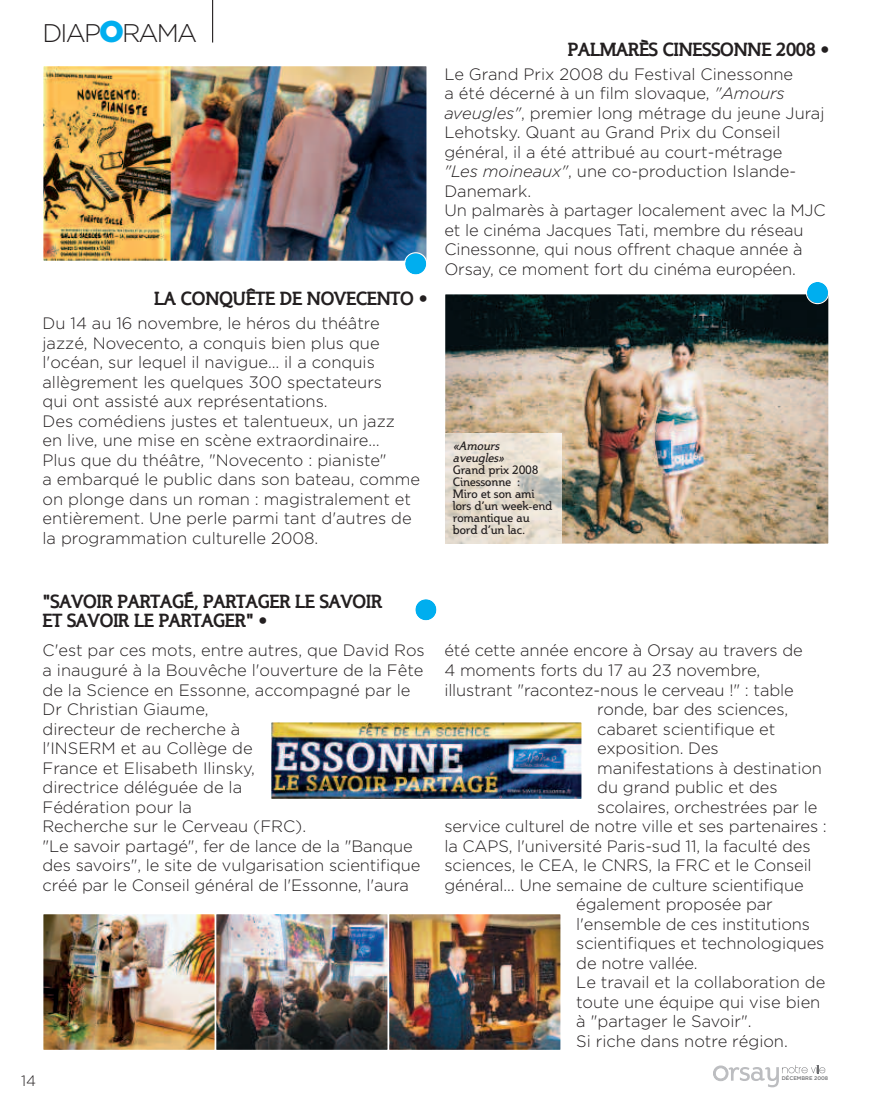
<style>
.page{position:relative;width:893px;height:1106px;background:#fff}
.page>*{position:absolute;margin:0;border:0;box-sizing:border-box;transform-origin:0 0}
.t1{font:300 25.5px "Gotham";letter-spacing:-.07em;color:#231f20}
.t2{font:700 18px/19.5px "Steinem";color:#231f20}
.t3{font:300 16.5px/19.5px "Gotham";letter-spacing:-.005em;color:#231f20}
.t4{font:300 15px "Gotham";color:#231f20}
.t5{font:12px/12px "Steinem";color:#231f20}
.t6{font:italic 12px/12px "Steinem";color:#231f20}
.t7{font:500 5.25px "Gotham";color:#6c6d70}
.s1{font-weight:900;font-size:30px;color:#00aeef}
.s2{font-style:italic}
</style>
<div class="page">
<svg style="left:713px;top:1065px;width:112px;height:22px"></svg>
<hr style="left:212px;top:0;width:1px;height:43px;background:#231f20">
<img style="left:45px;top:67px;width:380px;height:192px">
<div style="left:43px;top:65px;width:384px;height:196px;border:1px solid #fff"></div>
<svg style="left:404px;top:252px;width:23px;height:23px"></svg>
<img style="left:446px;top:295px;width:381px;height:247px">
<div style="left:444px;top:293px;width:385px;height:251px;border:1px solid #fff"></div>
<svg style="left:806px;top:282px;width:23px;height:22px"></svg>
<svg style="left:415px;top:599px;width:22px;height:22px"></svg>
<img style="left:272px;top:723px;width:308px;height:74px">
<div style="left:270px;top:721px;width:312px;height:78px;border:1px solid #fff"></div>
<img style="left:45px;top:915px;width:168px;height:133px">
<div style="left:43px;top:913px;width:172px;height:137px;border:1px solid #fff"></div>
<img style="left:217px;top:915px;width:169px;height:133px">
<div style="left:215px;top:913px;width:173px;height:137px;border:1px solid #fff"></div>
<img style="left:390px;top:915px;width:169px;height:133px">
<div style="left:388px;top:913px;width:173px;height:137px;border:1px solid #fff"></div>
<hr style="left:444px;top:434px;width:1px;height:109px;background:#fff">
<img style="left:445px;top:434px;width:116px;height:109px">
<h1 class="t1" style="left:43px;top:18px;width:156px">DIAP<span class="s1">O</span>RAMA</h1>
<p class="t2" style="left:154px;top:289px;width:275px">LA CONQUÊTE DE NOVECENTO •</p>
<p class="t3" style="left:43px;top:313px;width:379px">Du 14 au 16 novembre, le héros du théâtre jazzé, Novecento, a conquis bien plus que l'océan, sur lequel il navigue… il a conquis allègrement les quelques 300 spectateurs<br>qui ont assisté aux représentations.<br>Des comédiens justes et talentueux, un jazz<br>en live, une mise en scène extraordinaire…<br>Plus que du théâtre, "Novecento : pianiste"<br>a embarqué le public dans son bateau, comme on plonge dans un roman : magistralement et entièrement. Une perle parmi tant d'autres de la programmation culturelle 2008.</p>
<p class="t2" style="left:43px;top:592px;width:341px">"SAVOIR PARTAGÉ, PARTAGER LE SAVOIR<br>ET SAVOIR LE PARTAGER" •</p>
<p class="t3" style="left:43px;top:641px;width:384px">C'est par ces mots, entre autres, que David Ros a inauguré à la Bouvêche l'ouverture de la Fête de la Science en Essonne, accompagné par le Dr Christian Giaume,<br>directeur de recherche à<br>l'INSERM et au Collège de<br>France et Elisabeth Ilinsky,<br>directrice déléguée de la<br>Fédération pour la<br>Recherche sur le Cerveau (FRC).<br>"Le savoir partagé", fer de lance de la "Banque des savoirs", le site de vulgarisation scientifique créé par le Conseil général de l'Essonne, l'aura</p>
<p class="t4" style="left:21px;top:1072px;width:16px">14</p>
<p class="t2" style="left:568px;top:40px;width:263px">PALMARÈS CINESSONNE 2008 •</p>
<p class="t3" style="left:444px;top:64px;width:383px">Le Grand Prix 2008 du Festival Cinessonne<br>a été décerné à un film slovaque, <span class="s2">"Amours aveugles"</span>, premier long métrage du jeune Juraj Lehotsky. Quant au Grand Prix du Conseil général, il a été attribué au court-métrage<br><span class="s2">"Les moineaux"</span>, une co-production Islande-Danemark.<br>Un palmarès à partager localement avec la MJC et le cinéma Jacques Tati, membre du réseau Cinessonne, qui nous offrent chaque année à Orsay, ce moment fort du cinéma européen.</p>
<p class="t6" style="left:453px;top:439px;width:55px">«Amours aveugles»</p>
<p class="t5" style="left:453px;top:463px;width:101px">Grand prix 2008<br>Cinessonne :<br>Miro et son ami lors d’un week-end romantique au bord d’un lac.</p>
<p class="t3" style="left:444px;top:641px;width:360px">été cette année encore à Orsay au travers de</p>
<p class="t3" style="left:444px;top:660px;width:318px">4 moments forts du 17 au 23 novembre,</p>
<p class="t3" style="left:444px;top:680px;width:351px">illustrant "racontez-nous le cerveau !" : table</p>
<p class="t3" style="left:597px;top:699px;width:192px">ronde, bar des sciences,</p>
<p class="t3" style="left:597px;top:719px;width:179px">cabaret scientifique et</p>
<p class="t3" style="left:597px;top:738px;width:123px">exposition. Des</p>
<p class="t3" style="left:597px;top:758px;width:226px">manifestations à destination</p>
<p class="t3" style="left:597px;top:777px;width:182px">du grand public et des</p>
<p class="t3" style="left:597px;top:797px;width:222px">scolaires, orchestrées par le</p>
<p class="t3" style="left:444px;top:816px;width:384px">service culturel de notre ville et ses partenaires :</p>
<p class="t3" style="left:444px;top:836px;width:368px">la CAPS, l'université Paris-sud 11, la faculté des</p>
<p class="t3" style="left:444px;top:855px;width:369px">sciences, le CEA, le CNRS, la FRC et le Conseil</p>
<p class="t3" style="left:444px;top:875px;width:361px">général... Une semaine de culture scientifique</p>
<p class="t3" style="left:576px;top:894px;width:198px">également proposée par</p>
<p class="t3" style="left:576px;top:914px;width:235px">l'ensemble de ces institutions</p>
<p class="t3" style="left:576px;top:933px;width:250px">scientifiques et technologiques</p>
<p class="t3" style="left:576px;top:953px;width:123px">de notre vallée.</p>
<p class="t3" style="left:576px;top:972px;width:251px">Le travail et la collaboration de</p>
<p class="t3" style="left:576px;top:992px;width:246px">toute une équipe qui vise bien</p>
<p class="t3" style="left:576px;top:1011px;width:177px">à "partager le Savoir".</p>
<p class="t3" style="left:576px;top:1031px;width:213px">Si riche dans notre région.</p>
<p class="t7" style="left:782px;top:1075px;width:48px">DÉCEMBRE 2008</p>
</div>
